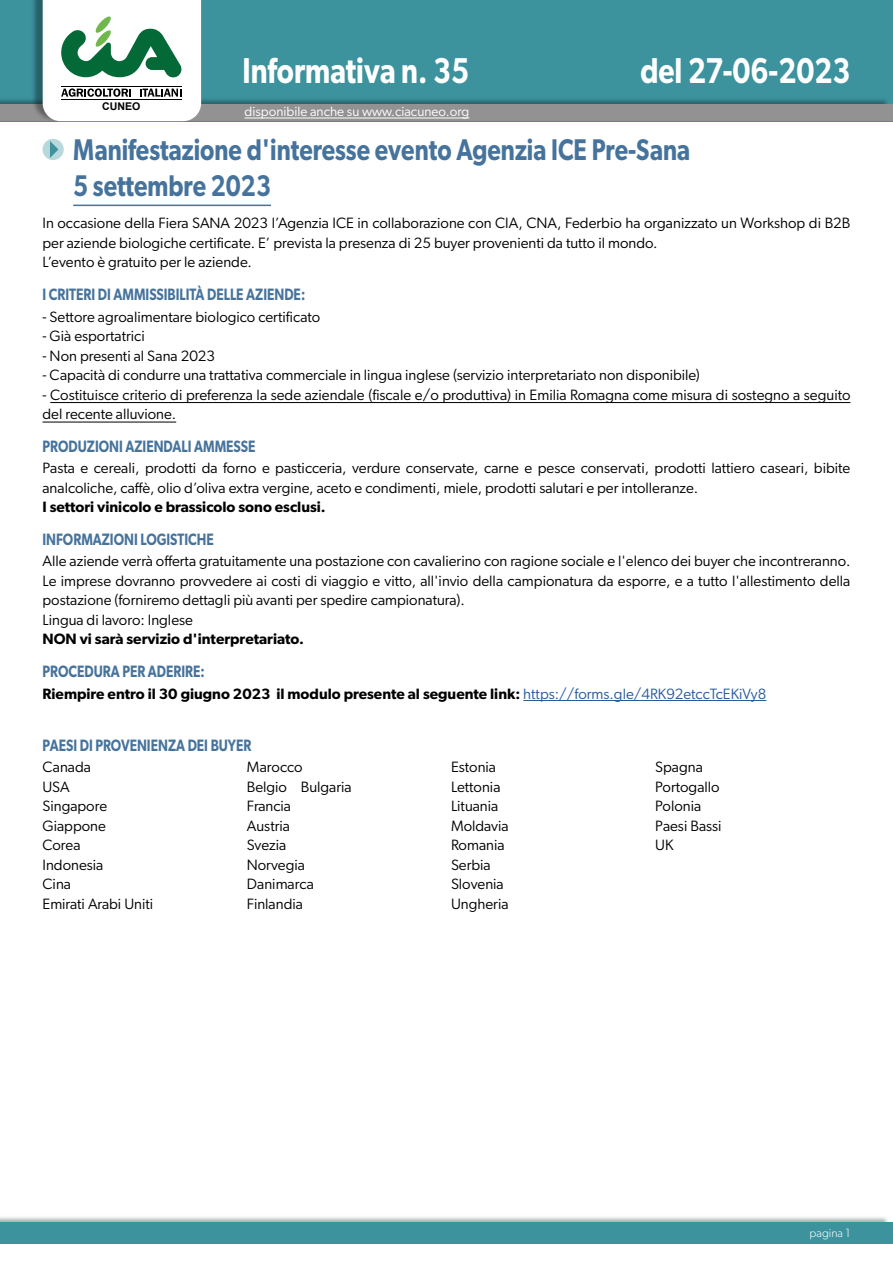
<style>
.page{position:relative;width:893px;height:1263px;background:#fff}
.page>*{position:absolute;margin:0;border:0;box-sizing:border-box;transform-origin:0 0}
.t1{font:600 36px "Gibson";color:#fff;scale:.8 1}
.t2{font:600 30px/36px "Gibson";color:#46739c;scale:.8 1}
.t3{font:600 16.5px "Gibson";color:#46739c;scale:.8 1}
.t4{font:15px/19.5px "Gibson";color:#000}
.t5{font:600 15px "Gibson";color:#000}
.t6{font:13.5px "Gibson";color:#fff}
.t7{font:300 12px "Gibson";color:#fff}
.t8{font:700 10.65px "Arial";color:#000}
.s1{font-weight:400;color:#275b9b}
</style>
<div class="page">
<div style="left:0;top:0;width:893px;height:121px;background:#3c929d"></div>
<div style="left:0;top:97px;width:889px;height:25px;background:#000;opacity:.34"></div>
<div style="left:0;top:105px;width:893px;height:16px;background:#929292"></div>
<div style="left:31px;top:0;width:167px;height:122px;background:#000;opacity:.34"></div>
<div style="left:0;top:1215px;width:889px;height:30px;background:#000;opacity:.34"></div>
<div style="left:0;top:1223px;width:893px;height:21px;background:#3c929d"></div>
<hr style="left:244px;top:118px;width:225px;height:1px;background:#fff">
<svg style="left:43px;top:0;width:158px;height:121px"></svg>
<hr style="left:61px;top:86px;width:120px;height:1px;background:#000">
<hr style="left:61px;top:99px;width:120px;height:1px;background:#000">
<hr style="left:73px;top:205px;width:198px;height:1px;background:#46739c">
<hr style="left:50px;top:402px;width:800px;height:1px;background:#000">
<hr style="left:43px;top:422px;width:133px;height:1px;background:#000">
<hr style="left:523px;top:700px;width:243px;height:1px;background:#275b9b">
<div style="left:43px;top:139px;width:21px;height:21px;background:#b9d8dc;border-radius:50%"></div>
<svg style="left:50px;top:141px;width:8px;height:17px"></svg>
<h1 class="t1" style="left:242px;top:49px;width:285px">Informativa n. 35</h1>
<h1 class="t1" style="left:640px;top:49px;width:264px">del 27-06-2023</h1>
<p class="t6" style="left:244px;top:104px;width:226px">disponibile anche su www.ciacuneo.org</p>
<p class="t8" style="left:102px;top:99px;width:40px">CUNEO</p>
<h2 class="t2" style="left:73px;top:131px;width:773px">Manifestazione d'interesse evento Agenzia ICE Pre-Sana<br>5 settembre 2023</h2>
<p class="t4" style="left:43px;top:213px;width:809px">In occasione della Fiera SANA 2023 l’Agenzia ICE in collaborazione con CIA, CNA, Federbio ha organizzato un Workshop di B2B per aziende biologiche certificate. E’ prevista la presenza di 25 buyer provenienti da tutto il mondo.<br>L’evento è gratuito per le aziende.</p>
<p class="t3" style="left:43px;top:284px;width:330px">I CRITERI DI AMMISSIBILITÀ DELLE AZIENDE:</p>
<p class="t4" style="left:43px;top:306px;width:279px">- Settore agroalimentare biologico certificato</p>
<p class="t4" style="left:43px;top:326px;width:104px">- Già esportatrici</p>
<p class="t4" style="left:43px;top:345px;width:174px">- Non presenti al Sana 2023</p>
<p class="t4" style="left:43px;top:365px;width:659px">- Capacità di condurre una trattativa commerciale in lingua inglese (servizio interpretariato non disponibile)</p>
<p class="t4" style="left:43px;top:384px;width:809px">- Costituisce criterio di preferenza la sede aziendale (fiscale e/o produttiva) in Emilia Romagna come misura di sostegno a seguito del recente alluvione.</p>
<p class="t3" style="left:43px;top:436px;width:268px">PRODUZIONI AZIENDALI AMMESSE</p>
<p class="t4" style="left:43px;top:458px;width:809px">Pasta e cereali, prodotti da forno e pasticceria, verdure conservate, carne e pesce conservati, prodotti lattiero caseari, bibite analcoliche, caffè, olio d’oliva extra vergine, aceto e condimenti, miele, prodotti salutari e per intolleranze.</p>
<p class="t5" style="left:43px;top:498px;width:285px">I settori vinicolo e brassicolo sono esclusi.</p>
<p class="t3" style="left:43px;top:529px;width:215px">INFORMAZIONI LOGISTICHE</p>
<p class="t4" style="left:43px;top:551px;width:809px">Alle aziende verrà offerta gratuitamente una postazione con cavalierino con ragione sociale e l'elenco dei buyer che incontreranno.<br>Le imprese dovranno provvedere ai costi di viaggio e vitto, all'invio della campionatura da esporre, e a tutto l'allestimento della postazione (forniremo dettagli più avanti per spedire campionatura).<br>Lingua di lavoro: Inglese</p>
<p class="t5" style="left:43px;top:630px;width:263px">NON vi sarà servizio d'interpretariato.</p>
<p class="t3" style="left:43px;top:661px;width:204px">PROCEDURA PER ADERIRE:</p>
<p class="t5" style="left:43px;top:684px;width:725px">Riempire entro il 30 giugno 2023 il modulo presente al seguente link: <span class="s1">https://forms.gle/4RK92etccTcEKiVy8</span></p>
<p class="t3" style="left:43px;top:735px;width:263px">PAESI DI PROVENIENZA DEI BUYER</p>
<p class="t4" style="left:43px;top:757px;width:112px">Canada<br>USA<br>Singapore<br>Giappone<br>Corea<br>Indonesia<br>Cina<br>Emirati Arabi Uniti</p>
<p class="t4" style="left:247px;top:757px;width:106px">Marocco<br>Belgio Bulgaria<br>Francia<br>Austria<br>Svezia<br>Norvegia<br>Danimarca<br>Finlandia</p>
<p class="t4" style="left:451px;top:757px;width:59px">Estonia<br>Lettonia<br>Lituania<br>Moldavia<br>Romania<br>Serbia<br>Slovenia<br>Ungheria</p>
<p class="t4" style="left:655px;top:757px;width:68px">Spagna<br>Portogallo<br>Polonia<br>Paesi Bassi<br>UK</p>
<p class="t7" style="left:810px;top:1225px;width:42px">pagina 1</p>
</div>
